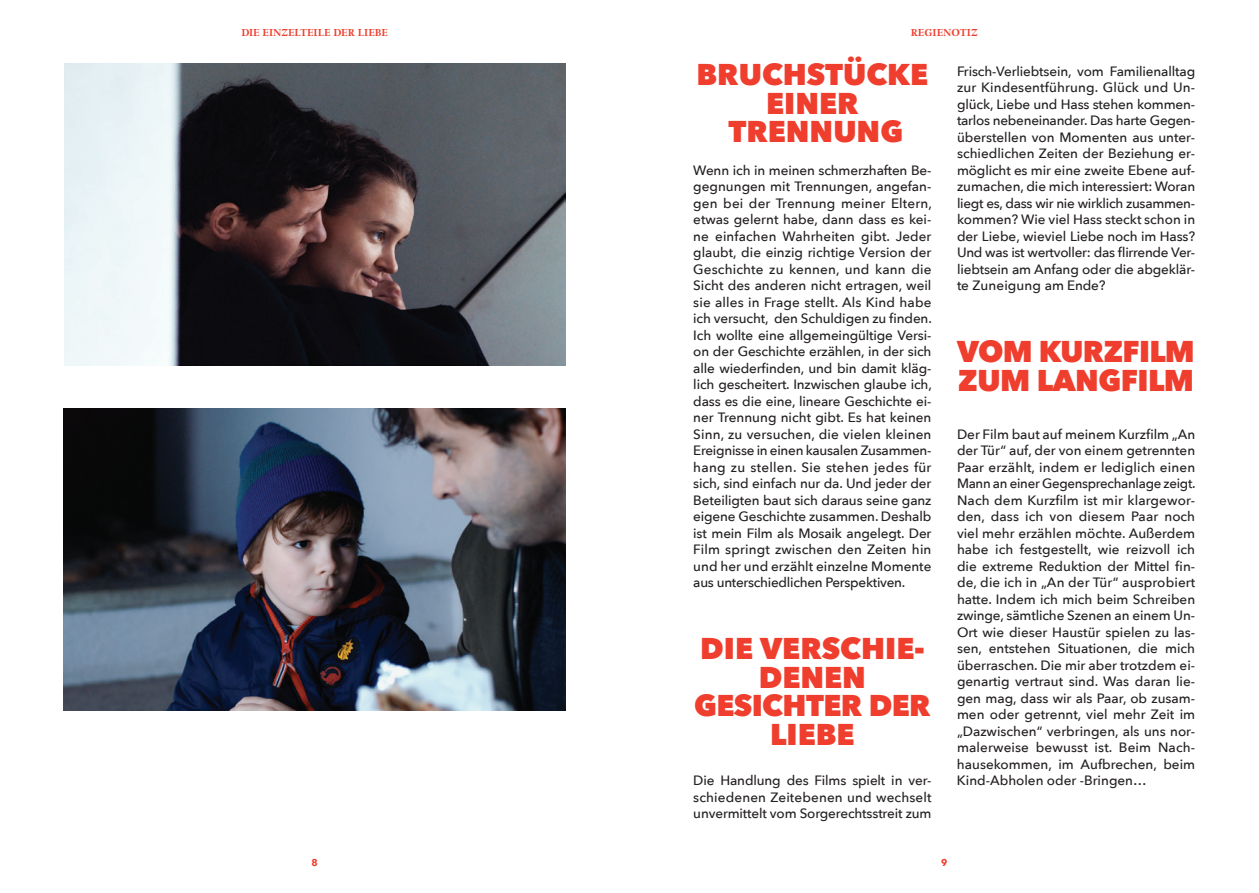
<style>
.page{position:relative;width:1259px;height:893px;background:#fff}
.page>*{position:absolute;margin:0;border:0;box-sizing:border-box;transform-origin:0 0}
.t1{font:800 30px "Avenir Next";color:#ef3e2e}
.t2{font:800 30px/28.5px "Avenir Next";letter-spacing:-.02em;color:#ef3e2e}
.t3{font:500 13.5px/16.5px "Avenir Next";letter-spacing:-.01em;color:#231f20;text-align:justify}
.t4{font:700 10.5px "Lomba";color:#ef3e2e}
.t5{font:700 9.75px "Avenir Next";color:#ef3e2e}
</style>
<div class="page">
<img style="left:64px;top:64px;width:502px;height:302px">
<img style="left:64px;top:408px;width:502px;height:302px">
<p class="t4" style="left:241px;top:26px;width:148px">DIE EINZELTEILE DER LIEBE</p>
<p class="t4" style="left:911px;top:26px;width:68px">REGIENOTIZ</p>
<h1 class="t1" style="left:696px;top:56px;width:230px">BRUCHSTÜCKE</h1>
<h1 class="t1" style="left:766px;top:84px;width:20px">EINER</h1>
<h1 class="t1" style="left:728px;top:113px;width:40px">TRENN</h1>
<h1 class="t1" style="left:833px;top:113px;width:71px">UNG</h1>
<p class="t3" style="left:693px;top:162px;width:240px">Wenn ich in meinen schmerzhaften Be&shy;gegnungen mit Trennungen, angefan&shy;gen bei der Trennung meiner Eltern, etwas gelernt habe, dann dass es kei&shy;ne einfachen Wahrheiten gibt. Jeder glaubt, die einzig richtige Version der Geschichte zu kennen, und kann die Sicht des anderen nicht ertragen, weil sie alles in Frage stellt. Als Kind habe ich versucht, den Schuldigen zu finden.<br>Ich wollte eine allgemeingültige Versi&shy;on der Geschichte erzählen, in der sich alle wiederfinden, und bin damit kläg&shy;lich gescheitert. I nzwischen glaube ich, dass es die eine, lineare Geschichte ei&shy;ner Trennung nicht gibt. Es hat keinen Sinn, zu versuchen, die vielen kleinen Ereignisse in einen kausalen Zusammen&shy;hang zu stellen. Sie stehen jedes für sich, sind einfach nur da. U nd jeder der Beteiligten baut sich daraus seine ganz eigene Geschichte zusammen. Deshalb ist mein Film als Mosaik angelegt. Der Film springt zwischen den Zeiten hin und her und erzählt einzelne Momente aus unterschiedlichen Perspektiven.</p>
<p class="t3" style="left:957px;top:63px;width:240px">Frisch-Verliebtsein, vom Familienalltag zur Kindesentführung. Glück und U n&shy;glück, Liebe und Hass stehen kommen&shy;tarlos nebeneinander. Das harte Gegen&shy;überstellen von Momenten aus unter&shy;schiedlichen Zeiten der Beziehung er&shy;möglicht es mir eine zweite Ebene auf&shy;zumachen, die mich interessiert: Woran liegt es, dass wir nie wirklich zusammen&shy;kommen? Wie viel Hass steckt schon in der Liebe, wieviel Liebe noch im Hass?<br>Und was ist wertvoller: das flirrende Ver&shy;liebtsein am Anfang oder die abgeklär&shy;te Zuneigung am Ende?</p>
<h1 class="t2" style="left:957px;top:337px;width:239px">VOM KURZFILM<br>ZUM LANGFILM</h1>
<p class="t3" style="left:957px;top:426px;width:240px">Der Film baut auf meinem Kurzfilm „An der Tür“ auf, der von einem getrennten Paar erzählt, indem er lediglich einen Mann an einer Gegensprechanlage zeigt.<br>Nach dem Kurzfilm ist mir klargewor&shy;den, dass ich von diesem Paar noch viel mehr erzählen möchte. Außerdem habe ich festgestellt, wie reizvoll ich die extreme Reduktion der Mittel fin&shy;de, die ich in „An der Tür“ ausprobiert hatte. I ndem ich mich beim Schreiben zwinge, sämtliche Szenen an einem U n-Ort wie dieser Haustür spielen zu las&shy;sen, entstehen Situationen, die mich überraschen. Die mir aber trotzdem ei&shy;genartig vertraut sind. Was daran lie&shy;gen mag, dass wir als Paar, ob zusam&shy;men oder getrennt, viel mehr Zeit im „Dazwischen“ verbringen, als uns nor&shy;malerweise bewusst ist. Beim N ach&shy;hausekommen, im Aufbrechen, beim Kind-Abholen oder -Bringen…</p>
<h1 class="t1" style="left:700px;top:630px;width:102px">DIE VERS</h1>
<h1 class="t1" style="left:840px;top:630px;width:86px">CHIE-</h1>
<h1 class="t1" style="left:758px;top:658px;width:22px">DENEN</h1>
<h1 class="t1" style="left:694px;top:687px;width:18px">GESI</h1>
<h1 class="t1" style="left:762px;top:687px;width:64px">CHTER</h1>
<h1 class="t1" style="left:868px;top:687px;width:21px">DER</h1>
<h1 class="t1" style="left:770px;top:715px;width:34px">LIEBE</h1>
<p class="t3" style="left:693px;top:772px;width:240px">Die Handlung des Films spielt in ver&shy;schiedenen Zeitebenen und wechselt unvermittelt vom Sorgerechtsstreit zum</p>
<p class="t5" style="left:311px;top:857px;width:8px">8</p>
<p class="t5" style="left:941px;top:857px;width:8px">9</p>
</div>
